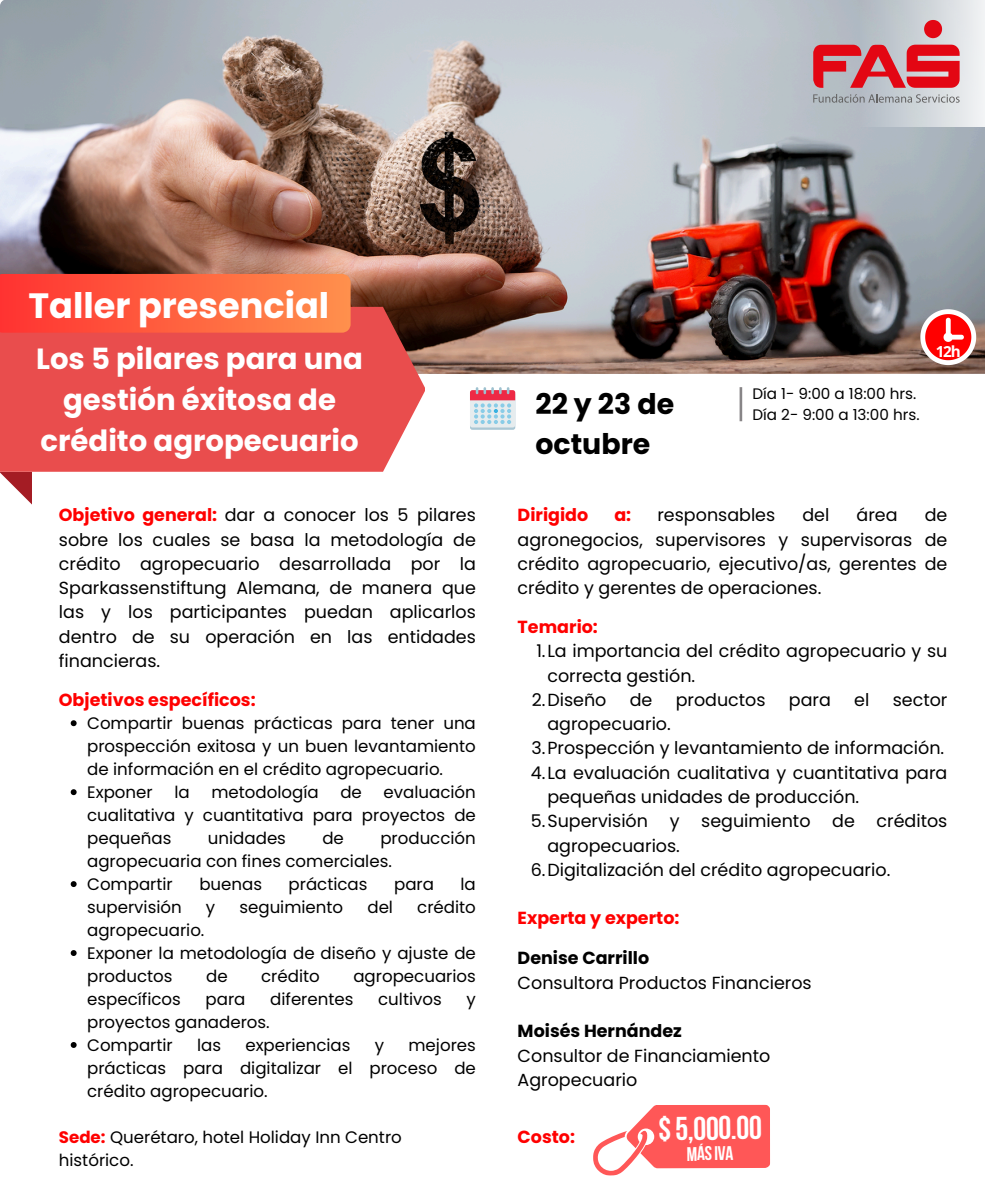
<style>
.page{position:relative;width:985px;height:1182px;background:#fff}
.page>*{position:absolute;margin:0;border:0;box-sizing:border-box;transform-origin:0 0}
.t1{font:700 35.09px "Poppins";color:#fff}
.t2{font:700 32.81px "Bebas Neue";color:#fff}
.t3{font:700 29.14px/40.8px "Poppins";color:#fff;text-align:center}
.t4{font:700 28.44px/39.7px "Poppins";color:#000}
.t5{font:700 19.6px "Bebas Neue";color:#fff}
.t6{font:17.5px/24.3px "Poppins";color:#000}
.t7{font:700 17.5px "Poppins";color:#f00}
.t8{font:16.62px/22.9px "Poppins";color:#000;text-align:justify}
.t9{font:15.22px "Poppins";color:#000}
.t10{font:700 15.22px "Open Sans";color:#fff}
.s1{font-weight:700;color:#f00}
.s2{font-weight:700}
</style>
<div class="page">
<img style="left:0;top:0;width:984px;height:373px">
<div style="left:858px;top:0;width:126px;height:126px;background:linear-gradient(to right,#afb8c0,#eff1f2)"></div>
<div style="left:470px;top:392px;width:45px;height:38px;background:linear-gradient(to right,#aac7d4,#aac7d4);border-radius:2px"></div>
<div style="left:470px;top:390px;width:45px;height:37px;background:#e6ecee;border-radius:2px"></div>
<svg style="left:470px;top:387px;width:45px;height:37px"></svg>
<svg style="left:0;top:471px;width:32px;height:33px"></svg>
<div style="left:0;top:307px;width:425px;height:164px;background:#e94d4d"></div>
<svg style="left:920px;top:309px;width:56px;height:56px"></svg>
<hr style="left:739px;top:387px;width:3px;height:34px;background:#888587">
<svg style="left:813px;top:94px;width:146px;height:9px"></svg>
<svg style="left:813px;top:20px;width:146px;height:68px;background:#cd757e"></svg>
<svg style="left:0;top:274px;width:350px;height:58px;background:#fe603e"></svg>
<svg style="left:71px;top:720px;width:6px;height:6px"></svg>
<svg style="left:71px;top:789px;width:6px;height:6px"></svg>
<svg style="left:71px;top:881px;width:6px;height:5px"></svg>
<svg style="left:71px;top:950px;width:6px;height:5px"></svg>
<svg style="left:71px;top:1042px;width:6px;height:5px"></svg>
<svg style="left:593px;top:1104px;width:177px;height:71px"></svg>
<h2 class="t1" style="left:29px;top:281px;width:302px">Taller presencial</h2>
<p class="t3" style="left:36px;top:339px;width:328px">Los 5 pilares para una gestión éxitosa de crédito agropecuario</p>
<p class="t6" style="left:59px;top:503px;width:418px;text-align:justify"><span class="s1">Objetivo general:</span> dar a conocer los 5 pilares sobre los cuales se basa la metodología de crédito agropecuario desarrollada por la Sparkassenstiftung Alemana, de manera que las y los participantes puedan aplicarlos dentro de su operación en las entidades financieras.</p>
<p class="t7" style="left:59px;top:687px;width:198px">Objetivos específicos:</p>
<p class="t8" style="left:87px;top:712px;width:390px">Compartir buenas prácticas para tener una prospección exitosa y un buen levantamiento de información en el crédito agropecuario.</p>
<h6 class="t8" style="left:87px;top:781px;width:67px">Exponer</h6>
<h6 class="t8" style="left:174px;top:781px;width:17px">la</h6>
<h6 class="t8" style="left:211px;top:781px;width:109px">metodología</h6>
<h6 class="t8" style="left:340px;top:781px;width:23px">de</h6>
<h6 class="t8" style="left:87px;top:781px;width:390px;text-indent:296px">evaluación cualitativa y cuantitativa para proyectos de pequeñas</h6>
<h6 class="t8" style="left:87px;top:827px;width:390px;text-indent:293px">producción agropecuaria con fines comerciales.</h6>
<p class="t8" style="left:87px;top:872px;width:87px">Compartir</p>
<p class="t8" style="left:199px;top:872px;width:64px">buenas</p>
<p class="t8" style="left:288px;top:872px;width:80px">prácticas</p>
<p class="t8" style="left:394px;top:872px;width:41px">para</p>
<p class="t8" style="left:460px;top:872px;width:17px">la</p>
<p class="t8" style="left:87px;top:895px;width:96px">supervisión</p>
<p class="t8" style="left:206px;top:895px;width:11px">y</p>
<p class="t8" style="left:239px;top:895px;width:105px">seguimiento</p>
<p class="t8" style="left:367px;top:895px;width:27px">del</p>
<p class="t8" style="left:417px;top:895px;width:60px">crédito</p>
<p class="t8" style="left:87px;top:918px;width:119px">agropecuario.</p>
<h2 class="t8" style="left:87px;top:941px;width:390px">Exponer la metodología de diseño y ajuste de productos</h2>
<h6 class="t8" style="left:208px;top:827px;width:80px">unidades</h6>
<h6 class="t8" style="left:322px;top:827px;width:23px">de</h6>
<h2 class="t8" style="left:206px;top:964px;width:23px">de</h2>
<h2 class="t8" style="left:261px;top:964px;width:60px">crédito</h2>
<h2 class="t8" style="left:353px;top:964px;width:124px">agropecuarios</h2>
<h2 class="t8" style="left:87px;top:987px;width:95px">específicos</h2>
<h2 class="t8" style="left:205px;top:987px;width:41px">para</h2>
<h2 class="t8" style="left:270px;top:987px;width:85px">diferentes</h2>
<h2 class="t8" style="left:378px;top:987px;width:65px">cultivos</h2>
<h2 class="t8" style="left:466px;top:987px;width:11px">y</h2>
<h2 class="t8" style="left:87px;top:1010px;width:184px">proyectos ganaderos.</h2>
<p class="t8" style="left:87px;top:1033px;width:87px">Compartir</p>
<p class="t8" style="left:197px;top:1033px;width:26px">las</p>
<p class="t8" style="left:245px;top:1033px;width:107px">experiencias</p>
<p class="t8" style="left:375px;top:1033px;width:11px">y</p>
<p class="t8" style="left:87px;top:1033px;width:390px;text-indent:321px">mejores prácticas para digitalizar el proceso de crédito agropecuario.</p>
<p class="t8" style="left:59px;top:1125px;width:344px"><span class="s1">Sede:</span> Querétaro, hotel Holiday Inn Centro histórico.</p>
<p class="t4" style="left:535px;top:384px;width:140px">22y23de octubre</p>
<p class="t9" style="left:752px;top:382px;width:165px">Día 1- 9:00 a 18:00 hrs.</p>
<p class="t9" style="left:752px;top:403px;width:168px">Día 2- 9:00 a 13:00 hrs.</p>
<h1 class="t10" style="left:935px;top:340px;width:26px">12h</h1>
<p class="t7" style="left:517px;top:503px;width:72px">Dirigido</p>
<p class="t7" style="left:614px;top:503px;width:18px">a:</p>
<p class="t6" style="left:657px;top:503px;width:119px">responsables</p>
<p class="t6" style="left:802px;top:503px;width:28px">del</p>
<p class="t6" style="left:856px;top:503px;width:43px">área</p>
<p class="t6" style="left:517px;top:503px;width:431px;text-align:justify;text-indent:407px">de agronegocios, supervisores y supervisoras de crédito agropecuario, ejecutivo/as, gerentes de crédito y gerentes de operaciones.</p>
<h5 class="t7" style="left:517px;top:614px;width:82px">Temario:</h5>
<h4 class="t6" style="left:547px;top:639px;width:401px;text-indent:-11px">1.La importancia del crédito agropecuario y su correcta gestión.</h4>
<p class="t6" style="left:532px;top:687px;width:76px">2.Diseño</p>
<p class="t6" style="left:629px;top:687px;width:24px">de</p>
<p class="t6" style="left:675px;top:687px;width:91px">productos</p>
<p class="t6" style="left:788px;top:687px;width:44px">para</p>
<p class="t6" style="left:854px;top:687px;width:17px">el</p>
<p class="t6" style="left:892px;top:687px;width:56px">sector</p>
<p class="t6" style="left:547px;top:711px;width:125px">agropecuario.</p>
<p class="t6" style="left:531px;top:736px;width:414px">3.Prospección y levantamiento de información.</p>
<p class="t6" style="left:547px;top:760px;width:401px;text-indent:-16px">4.La evaluación cualitativa y cuantitativa para pequeñas unidades de producción.</p>
<p class="t6" style="left:547px;top:808px;width:401px;text-indent:-16px">5.Supervisión y seguimiento de créditos agropecuarios.</p>
<p class="t6" style="left:531px;top:857px;width:361px">6.Digitalización del crédito agropecuario.</p>
<h5 class="t7" style="left:517px;top:906px;width:163px">Experta y experto:</h5>
<p class="t6" style="left:517px;top:946px;width:295px"><span class="s2">Denise Carrillo<br></span>Consultora Productos Financieros</p>
<p class="t6" style="left:517px;top:1018px;width:254px"><span class="s2">Moisés Hernández<br></span>Consultor de Financiamiento<br>Agropecuario</p>
<h5 class="t7" style="left:517px;top:1124px;width:59px">Costo:</h5>
<h4 class="t2" style="left:658px;top:1115px;width:105px;rotate:-1deg">$5,000.00</h4>
<p class="t5" style="left:686px;top:1145px;width:48px;rotate:-1deg">másIVA</p>
</div>
